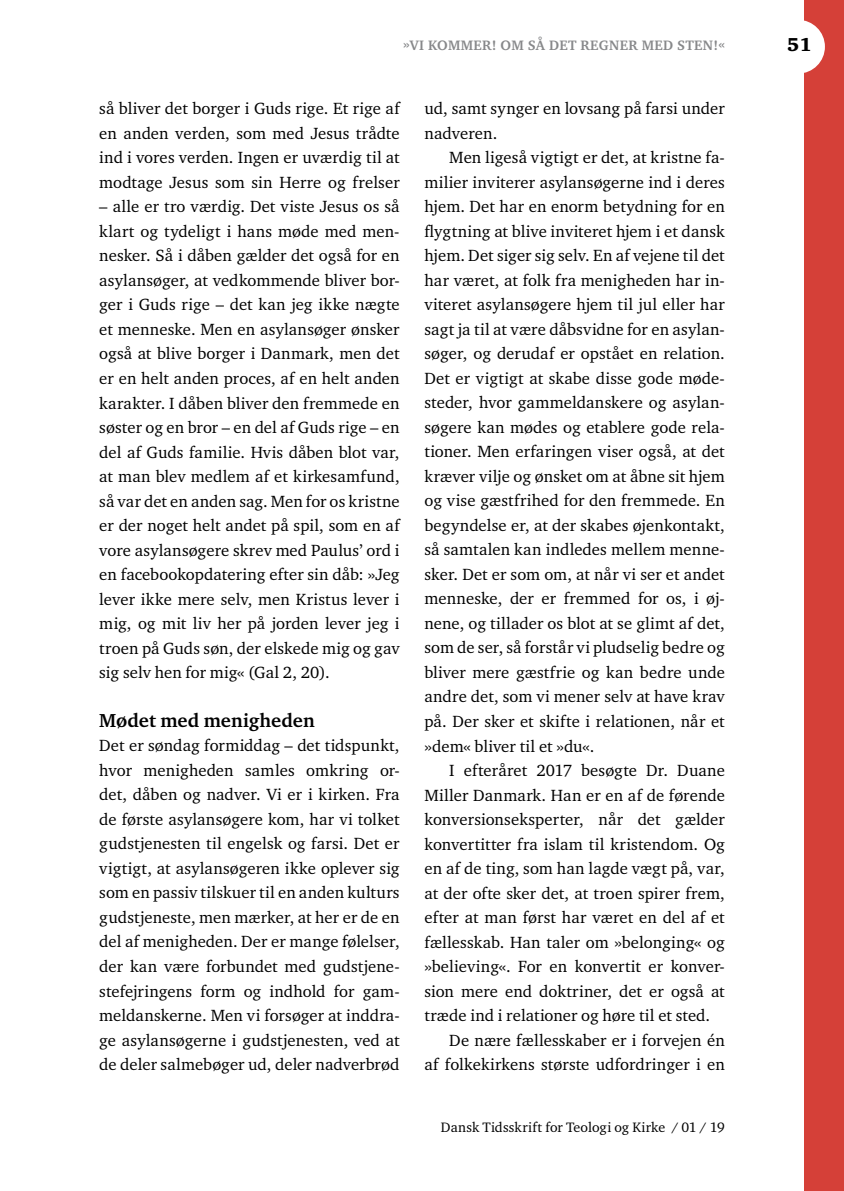
<style>
.page{position:relative;width:844px;height:1191px;background:#fff}
.page>*{position:absolute;margin:0;border:0;box-sizing:border-box;transform-origin:0 0}
.t1{font:700 19.25px "Charter ITC Std";color:#000}
.t2{font:900 19.25px "Charter ITC Std";color:#000}
.t3{font:16.62px/24.5px "Charter ITC Std";letter-spacing:.005em;color:#000;text-align:justify}
.t4{font:14px "Charter ITC Std";letter-spacing:.005em;color:#000}
.t5{font:700 14px "Charter ITC Std";letter-spacing:.025em;color:#87888a}
</style>
<div class="page">
<div style="left:804px;top:0;width:39px;height:1191px;background:#d54038"></div>
<div style="left:771px;top:20px;width:53px;height:54px;background:#fff;border-radius:50%"></div>
<p class="t5" style="left:403px;top:37px;width:323px">»VI KOMMER! OM SÅ DET REGNER MED STEN!«</p>
<p class="t3" style="left:99px;top:96px;width:302px">så bliver det borger i Guds rige. Et rige af en anden verden, som med Jesus trådte ind i vores verden. Ingen er uværdig til at modtage Jesus som sin Herre og frelser</p>
<p class="t3" style="left:99px;top:194px;width:302px">– alle er tro værdig. Det viste Jesus os så klart og tydeligt i hans møde med men&shy;nesker. Så i dåben gælder det også for en asylansøger, at vedkommende bliver bor&shy;ger i Guds rige – det kan jeg ikke nægte et menneske. Men en asylansøger ønsker også at blive borger i Danmark, men det er en helt anden proces, af en helt anden karakter. I dåben bliver den fremmede en søster og en bror – en del af Guds rige – en del af Guds familie. Hvis dåben blot var, at man blev medlem af et kirkesamfund, så var det en anden sag. Men for os kristne er der noget helt andet på spil, som en af vore asylansøgere skrev med Paulus’ ord i en facebookopdatering efter sin dåb: »Jeg lever ikke mere selv, men Kristus lever i mig, og mit liv her på jorden lever jeg i troen på Guds søn, der elskede mig og gav sig selv hen for mig« (Gal 2, 20).</p>
<p class="t1" style="left:99px;top:708px;width:217px">Mødet med menigheden</p>
<p class="t3" style="left:99px;top:733px;width:302px">Det er søndag formiddag – det tidspunkt, hvor menigheden samles omkring or&shy;det, dåben og nadver. Vi er i kirken. Fra de første asylansøgere kom, har vi tolket gudstjenesten til engelsk og farsi. Det er vigtigt, at asylansøgeren ikke oplever sig som en passiv tilskuer til en anden kulturs gudstjeneste, men mærker, at her er de en del af menigheden. Der er mange følelser, der kan være forbundet med gudstjene&shy;stefejringens form og indhold for gam&shy;meldanskerne. Men vi forsøger at inddra&shy;ge asylansøgerne i gudstjenesten, ved at de deler salmebøger ud, deler nadverbrød</p>
<p class="t3" style="left:424px;top:96px;width:302px">ud, samt synger en lovsang på farsi under nadveren.</p>
<p class="t3" style="left:424px;top:145px;width:302px;text-indent:25px">Men ligeså vigtigt er det, at kristne fa&shy;milier inviterer asylansøgerne ind i deres hjem. Det har en enorm betydning for en flygtning at blive inviteret hjem i et dansk hjem. Det siger sig selv. En af vejene til det har været, at folk fra menigheden har in&shy;viteret asylansøgere hjem til jul eller har sagt ja til at være dåbsvidne for en asylan&shy;søger, og derudaf er opstået en relation.<br>Det er vigtigt at skabe disse gode møde&shy;steder, hvor gammeldanskere og asylan&shy;søgere kan mødes og etablere gode rela&shy;tioner. Men erfaringen viser også, at det kræver vilje og ønsket om at åbne sit hjem og vise gæstfrihed for den fremmede. En begyndelse er, at der skabes øjenkontakt, så samtalen kan indledes mellem menne&shy;sker. Det er som om, at når vi ser et andet menneske, der er fremmed for os, i øj&shy;nene, og tillader os blot at se glimt af det, som de ser, så forstår vi pludselig bedre og bliver mere gæstfrie og kan bedre unde andre det, som vi mener selv at have krav på. Der sker et skifte i relationen, når et »dem« bliver til et »du«.</p>
<p class="t3" style="left:449px;top:758px;width:277px">I efteråret 2017 besøgte Dr. Duane</p>
<p class="t3" style="left:424px;top:782px;width:302px">Miller Danmark. Han er en af de førende</p>
<p class="t3" style="left:424px;top:807px;width:302px">konversionseksperter, når det gælder</p>
<p class="t3" style="left:424px;top:831px;width:302px">konvertitter fra islam til kristendom. Og</p>
<p class="t3" style="left:424px;top:856px;width:302px">en af de ting, som han lagde vægt på, var,</p>
<p class="t3" style="left:424px;top:880px;width:302px">at der ofte sker det, at troen spirer frem,</p>
<p class="t3" style="left:424px;top:905px;width:302px">efter at man først har været en del af et</p>
<p class="t3" style="left:424px;top:929px;width:302px">fællesskab. Han taler om »belonging« og</p>
<p class="t3" style="left:424px;top:954px;width:302px">»believing«. For en konvertit er konver-</p>
<p class="t3" style="left:424px;top:978px;width:302px">sion mere end doktriner, det er også at</p>
<p class="t3" style="left:424px;top:1003px;width:287px">træde ind i relationer og høre til et sted.</p>
<p class="t3" style="left:449px;top:1027px;width:277px">De nære fællesskaber er i forvejen én</p>
<p class="t3" style="left:424px;top:1052px;width:302px">af folkekirkens største udfordringer i en</p>
<p class="t4" style="left:441px;top:1118px;width:285px">Dansk Tidsskrift for Teologi og Kirke / 01 / 19</p>
<p class="t2" style="left:787px;top:33px;width:26px">51</p>
</div>
